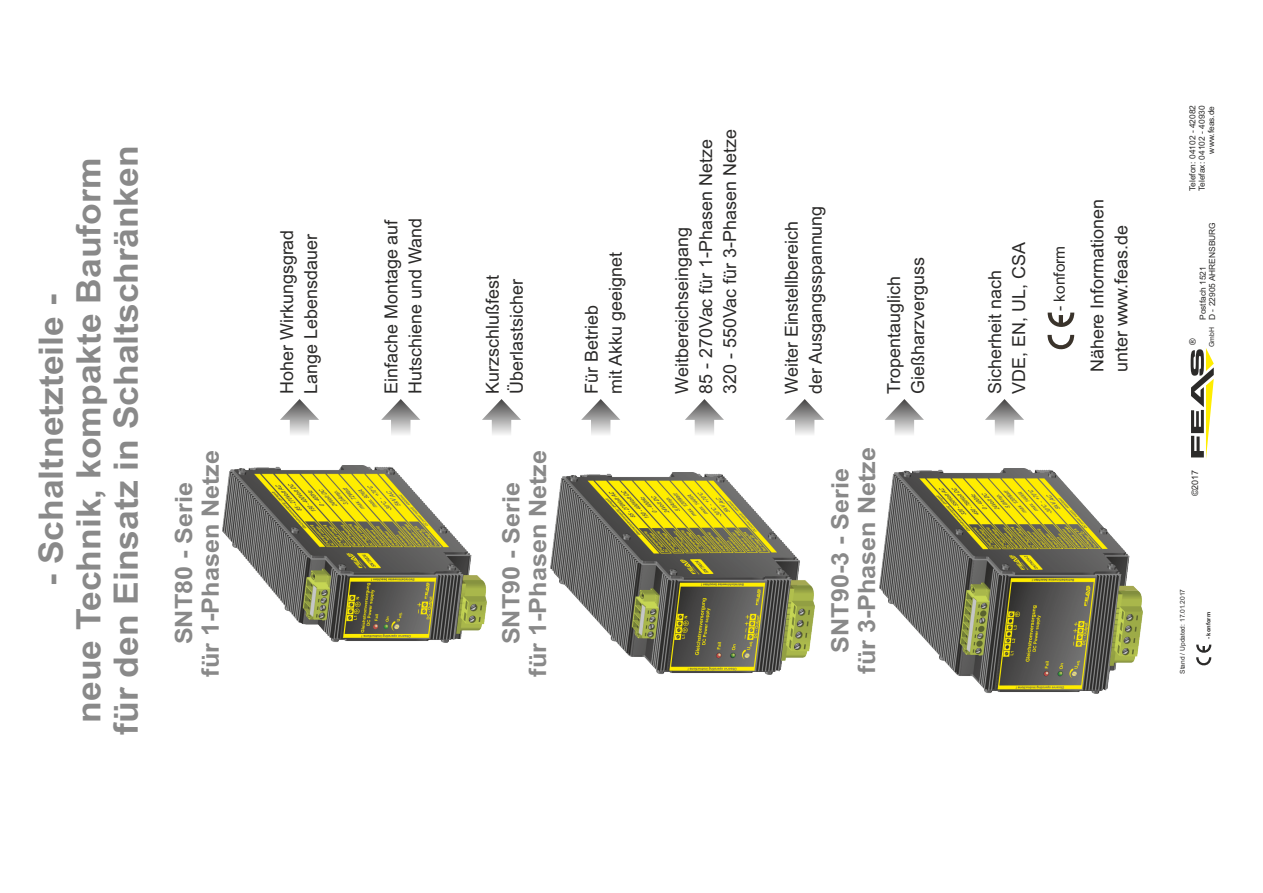
<style>
.page{position:relative;width:1263px;height:893px;background:#fff}
.page>*{position:absolute;margin:0;border:0;box-sizing:border-box;transform-origin:0 0}
.t1{font:700 33.6px/37.5px "Arial";color:#898989;text-align:center;scale:1.05 1}
.t2{font:700 23.85px/26.7px "Arial";color:#898989;text-align:center;scale:1.05 1}
.t3{font:17.85px/24px "Arial";color:#2b2a29}
.t4{font:15.45px "Arial";color:#2b2a29}
.t5{font:9px "Arial";color:#2b2a29}
.t6{font:8.4px/9.4px "Arial";color:#2b2a29}
.t7{font:6.9px "Arial";color:#2b2a29}
.t8{font:6.6px "Arial";color:#2b2a29}
.t9{font:700 5.85px "Arial";color:#2b2a29}
</style>
<div class="page">
<svg style="left:1047px;top:313px;width:27px;height:37px"></svg>
<img style="left:222px;top:466px;width:264px;height:176px">
<img style="left:551px;top:473px;width:263px;height:201px">
<img style="left:879px;top:469px;width:264px;height:225px">
<svg style="left:280px;top:399px;width:39px;height:35px"></svg>
<svg style="left:381px;top:399px;width:39px;height:35px"></svg>
<svg style="left:885px;top:399px;width:39px;height:35px"></svg>
<svg style="left:985px;top:399px;width:39px;height:35px"></svg>
<svg style="left:685px;top:399px;width:39px;height:35px"></svg>
<svg style="left:785px;top:399px;width:39px;height:35px"></svg>
<svg style="left:482px;top:399px;width:39px;height:35px"></svg>
<svg style="left:581px;top:399px;width:39px;height:35px"></svg>
<svg style="left:1196px;top:645px;width:15px;height:21px"></svg>
<svg style="left:1191px;top:348px;width:23px;height:111px"></svg>
<h1 class="t1" style="left:35px;top:735px;width:563px;rotate:-90deg">- Schaltnetzteile -<br>neue Technik, kompakte Bauform für den Einsatz in Schaltschränken</h1>
<h2 class="t2" style="left:173px;top:677px;width:217px;rotate:-90deg">SNT80 - Serie<br>für 1-Phasen Netze</h2>
<p class="t3" style="left:276px;top:394px;width:166px;rotate:-90deg">Hoher Wirkungsgrad<br>Lange Lebensdauer</p>
<p class="t3" style="left:381px;top:394px;width:177px;rotate:-90deg">Einfache Montage auf<br>Hutschiene und Wand</p>
<p class="t3" style="left:482px;top:394px;width:120px;rotate:-90deg">Kurzschlußfest<br>Überlastsicher</p>
<p class="t3" style="left:581px;top:394px;width:143px;rotate:-90deg">Für Betrieb<br>mit Akku geeignet</p>
<p class="t3" style="left:696px;top:394px;width:266px;rotate:-90deg">85 - 270Vac für 1-Phasen Netze<br>320 - 550Vac für 3-Phasen Netze</p>
<p class="t3" style="left:672px;top:394px;width:168px;rotate:-90deg">Weitbereichseingang</p>
<p class="t3" style="left:781px;top:394px;width:190px;rotate:-90deg">Weiter Einstellbereich der Ausgangsspannung</p>
<p class="t3" style="left:908px;top:394px;width:138px;rotate:-90deg">Gießharzverguss</p>
<p class="t3" style="left:884px;top:394px;width:119px;rotate:-90deg">Tropentauglich</p>
<h2 class="t2" style="left:500px;top:677px;width:217px;rotate:-90deg">SNT90 - Serie<br>für 1-Phasen Netze</h2>
<h2 class="t2" style="left:829px;top:674px;width:217px;rotate:-90deg">SNT90-3 - Serie<br>für 3-Phasen Netze</h2>
<p class="t3" style="left:984px;top:394px;width:153px;rotate:-90deg">Sicherheit nach<br>VDE, EN, UL, CSA</p>
<p class="t4" style="left:1054px;top:311px;width:67px;rotate:-90deg">- konform</p>
<p class="t3" style="left:1087px;top:372px;width:175px;rotate:-90deg">Nähere Informationen unter www.feas.de</p>
<p class="t6" style="left:1188px;top:191px;width:87px;text-align:right;rotate:-90deg">Telefon: 04102 - 42082<br>Telefax: 04102 - 40930 www.feas.de</p>
<p class="t6" style="left:1199px;top:320px;width:100px;rotate:-90deg">Postfach 1521<br>D - 22905 AHRENSBURG</p>
<p class="t5" style="left:1189px;top:345px;width:8px;rotate:-90deg">®</p>
<p class="t7" style="left:1209px;top:347px;width:21px;rotate:-90deg">GmbH</p>
<p class="t5" style="left:1191px;top:496px;width:28px;rotate:-90deg">©2017</p>
<p class="t8" style="left:1180px;top:674px;width:86px;rotate:-90deg">Stand / Updated: 17.01.2017</p>
<p class="t9" style="left:1206px;top:639px;width:28px;rotate:-90deg">- konform</p>
</div>
